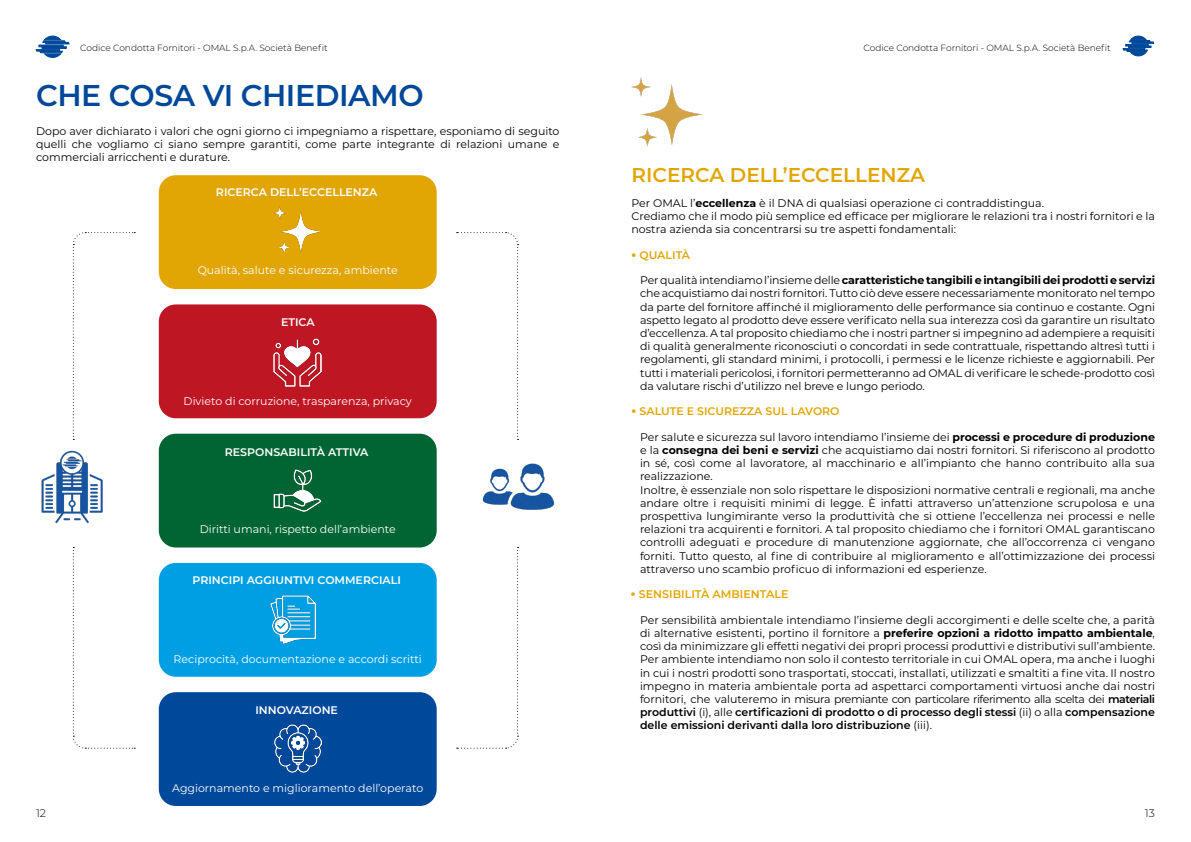
<style>
.page{position:relative;width:1191px;height:842px;background:#fff}
.page>*{position:absolute;margin:0;border:0;box-sizing:border-box;transform-origin:0 0}
.t1{font:600 30px "Montserrat";letter-spacing:-.015em;color:#00489a}
.t2{font:600 20px "Montserrat";color:#e1a603}
.t3{font:600 11.1px "Montserrat";color:#e1a603}
.t4{font:11px/13.2px "Montserrat";color:#000;text-align:justify}
.t5{font:11px "Montserrat";color:#fff}
.t6{font:600 11px "Montserrat";color:#fff}
.t7{font:600 11px "Montserrat";color:#e1a603}
.t8{font:300 11px "Montserrat";color:#000}
.t9{font:300 9px "Montserrat";color:#000}
.s1{font-weight:700}
.s2{font-weight:900}
.s3{font-weight:900;font-size:11px}
.s4{font-weight:600}
</style>
<div class="page">
<div style="left:159px;top:304px;width:278px;height:114px;background:#be1622;border-radius:17px"></div>
<div style="left:159px;top:563px;width:278px;height:114px;background:#009fe3;border-radius:17px"></div>
<div style="left:159px;top:692px;width:278px;height:114px;background:#00489a;border-radius:17px"></div>
<div style="left:159px;top:175px;width:278px;height:114px;background:#e1a603;border-radius:17px"></div>
<div style="left:159px;top:434px;width:278px;height:113px;background:#006533;border-radius:17px"></div>
<svg style="left:72px;top:232px;width:63px;height:208px"></svg>
<svg style="left:72px;top:547px;width:63px;height:202px"></svg>
<svg style="left:457px;top:232px;width:61px;height:208px"></svg>
<svg style="left:457px;top:547px;width:61px;height:202px"></svg>
<svg style="left:36px;top:36px;width:33px;height:21px"></svg>
<svg style="left:1123px;top:36px;width:30px;height:20px"></svg>
<img style="left:41px;top:450px;width:62px;height:73px">
<img style="left:482px;top:463px;width:73px;height:47px">
<img style="left:274px;top:207px;width:48px;height:47px">
<img style="left:274px;top:338px;width:47px;height:48px">
<img style="left:274px;top:470px;width:48px;height:41px">
<img style="left:270px;top:596px;width:45px;height:48px">
<img style="left:274px;top:724px;width:47px;height:48px">
<img style="left:631px;top:77px;width:71px;height:70px">
<p class="t9" style="left:80px;top:42px;width:249px">Codice Condotta Fornitori - OMAL S.p.A. Società Benefit</p>
<p class="t9" style="left:863px;top:42px;width:249px">Codice Condotta Fornitori - OMAL S.p.A. Società Benefit</p>
<h1 class="t1" style="left:36px;top:74px;width:389px">CHE COSA VI CHIEDIAMO</h1>
<p class="t4" style="left:36px;top:124px;width:525px">Dopo aver dichiarato i valori che ogni giorno ci impegniamo a rispettare, esponiamo di seguito quelli che vogliamo ci siano sempre garantiti, come parte integrante di relazioni umane e commerciali arricchenti e durature.</p>
<p class="t6" style="left:216px;top:184px;width:163px">RICERCA DELL’ECCELLENZA</p>
<p class="t5" style="left:198px;top:263px;width:202px">Qualità, salute e sicurezza, ambiente</p>
<p class="t6" style="left:281px;top:315px;width:35px">ETICA</p>
<p class="t5" style="left:184px;top:394px;width:230px">Divieto di corruzione, trasparenza, privacy</p>
<p class="t6" style="left:225px;top:444px;width:145px">RESPONSABILITÀ ATTIVA</p>
<p class="t5" style="left:200px;top:522px;width:198px">Diritti umani, rispetto dell’ambiente</p>
<p class="t6" style="left:192px;top:573px;width:210px">PRINCIPI AGGIUNTIVI COMMERCIALI</p>
<p class="t5" style="left:174px;top:652px;width:250px">Reciprocità, documentazione e accordi scritti</p>
<p class="t6" style="left:255px;top:702px;width:84px">INNOVAZIONE</p>
<p class="t5" style="left:172px;top:780px;width:252px">Aggiornamento e miglioramento dell’operato</p>
<h2 class="t2" style="left:631px;top:160px;width:295px">RICERCA DELL’ECCELLENZA</h2>
<p class="t4" style="left:631px;top:196px;width:525px;text-align:left">Per OMAL l’<span class="s1">eccellenza</span> è il DNA di qualsiasi operazione ci contraddistingua.<br>Crediamo che il modo più semplice ed efficace per migliorare le relazioni tra i nostri fornitori e la nostra azienda sia concentrarsi su tre aspetti fondamentali:</p>
<p class="t7" style="left:631px;top:247px;width:60px"><span class="s2">•</span> QUALITÀ</p>
<p class="t4" style="left:640px;top:273px;width:516px">Per qualità intendiamo l’insieme delle <span class="s1">caratteristiche tangibili e intangibili dei prodotti e servizi </span>che acquistiamo dai nostri fornitori. Tutto ciò deve essere necessariamente monitorato nel tempo da parte del fornitore affinché il miglioramento delle performance sia continuo e costante. Ogni aspetto legato al prodotto deve essere verificato nella sua interezza così da garantire un risultato d’eccellenza. A tal proposito chiediamo che i nostri partner si impegnino ad adempiere a requisiti di qualità generalmente riconosciuti o concordati in sede contrattuale, rispettando altresì tutti i regolamenti, gli standard minimi, i protocolli, i permessi e le licenze richieste e aggiornabili. Per tutti i materiali pericolosi, i fornitori permetteranno ad OMAL di verificare le schede-prodotto così da valutare rischi d’utilizzo nel breve e lungo periodo.</p>
<p class="t7" style="left:631px;top:404px;width:209px"><span class="s2">•</span> SALUTE E SICUREZZA SUL LAVORO</p>
<p class="t4" style="left:640px;top:430px;width:516px;text-align:left">Per salute e sicurezza sul lavoro intendiamo l’insieme dei <span class="s1">processi e procedure di produzione </span>e la <span class="s1">consegna dei beni e servizi</span> che acquistiamo dai nostri fornitori. Si riferiscono al prodotto in sé, così come al lavoratore, al macchinario e all’impianto che hanno contribuito alla sua realizzazione.<br>Inoltre, è essenziale non solo rispettare le disposizioni normative centrali e regionali, ma anche andare oltre i requisiti minimi di legge. È infatti attraverso un’attenzione scrupolosa e una prospettiva lungimirante verso la produttività che si ottiene l’eccellenza nei processi e nelle relazioni tra acquirenti e fornitori. A tal proposito chiediamo che i fornitori OMAL garantiscano controlli adeguati e procedure di manutenzione aggiornate, che all’occorrenza ci vengano forniti. Tutto questo, al fine di contribuire al miglioramento e all’ottimizzazione dei processi attraverso uno scambio proficuo di informazioni ed esperienze.</p>
<p class="t3" style="left:630px;top:586px;width:159px"><span class="s3">•</span> SENSIBILITÀ AMBIENTALE</p>
<p class="t4" style="left:640px;top:613px;width:516px">Per sensibilità ambientale intendiamo l’insieme degli accorgimenti e delle scelte che, a parità di alternative esistenti, portino il fornitore a <span class="s1">preferire opzioni a ridotto impatto ambientale</span>, così da minimizzare gli effetti negativi dei propri processi produttivi e distributivi sull’ambiente.<br>Per ambiente intendiamo non solo il contesto territoriale in cui OMAL opera, ma anche i luoghi in cui i nostri prodotti sono trasportati, stoccati, installati, utilizzati e smaltiti a fine vita. Il nostro impegno in materia ambientale porta ad aspettarci comportamenti virtuosi anche dai nostri fornitori, che valuteremo in misura premiante con particolare riferimento alla scelta dei <span class="s4">materiali produttivi</span> (i), alle <span class="s4">certificazioni di prodotto o di processo degli stessi</span> (ii) o alla <span class="s4">compensazione delle emissioni derivanti dalla loro distribuzione</span> (iii).</p>
<p class="t8" style="left:36px;top:805px;width:12px">12</p>
<p class="t8" style="left:1145px;top:805px;width:12px">13</p>
</div>
